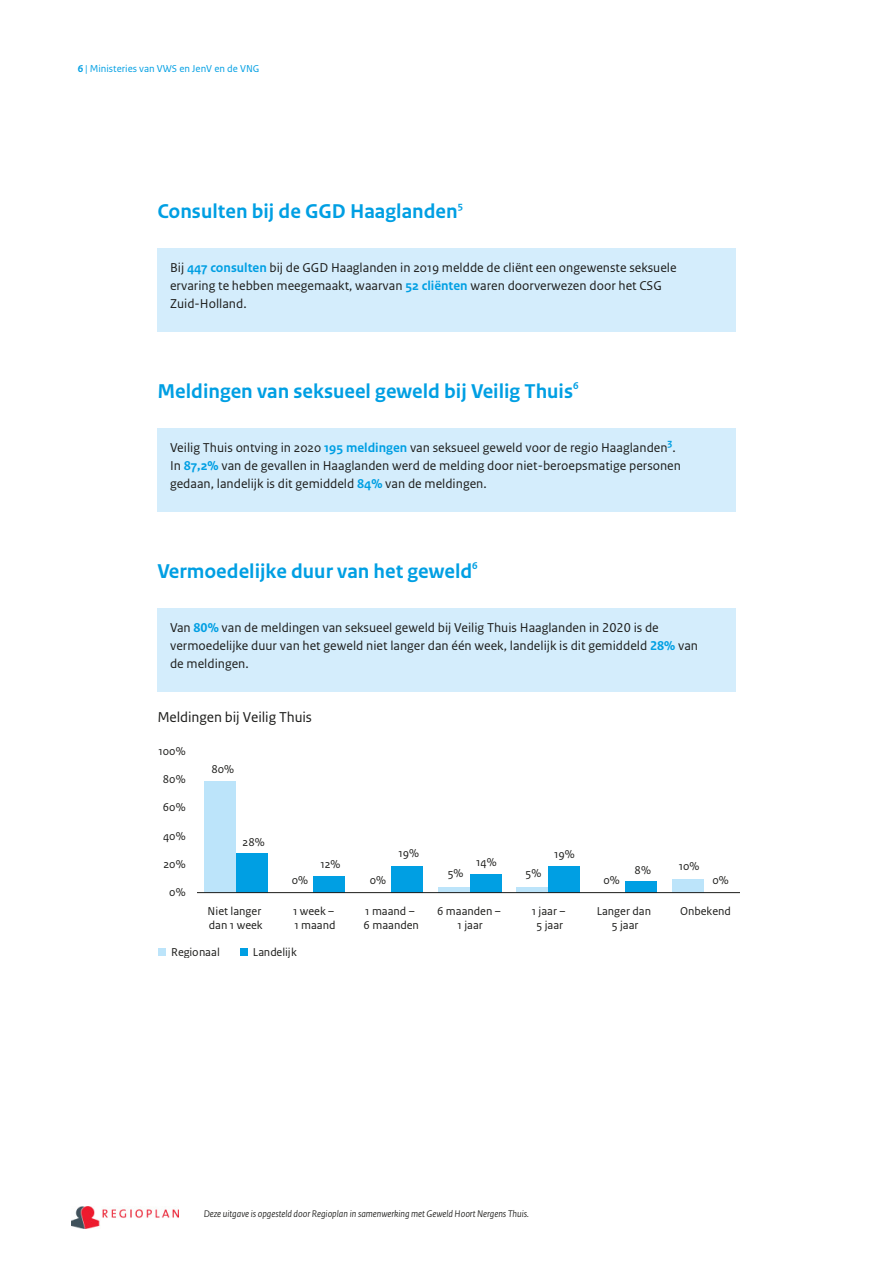
<style>
.page{position:relative;width:893px;height:1263px;background:#fff}
.page>*{position:absolute;margin:0;border:0;box-sizing:border-box;transform-origin:0 0}
.i-04_RO_Paragraafkop{font:700 21px "Rijksoverheid Sans Text";color:#009fe3}
.t1{font:15px "Rijksoverheid Sans Text";letter-spacing:-.005em;color:#1d1d1b}
._24_RO_Kader_Broodte{font:13.5px/18px "Rijksoverheid Sans Text";color:#1d1d1b}
.t2{font:12px/14.4px "Rijksoverheid Sans Text";color:#1d1d1b}
.t3{font:10.5px "Rijksoverheid Sans Text";color:#009fe3}
.t4{font:italic 10.2px "Rijksoverheid Sans";color:#1d1d1b}
.s1{font-weight:700}
.s2{font-weight:700;color:#009fe3}
</style>
<div class="page">
<img style="left:71px;top:1206px;width:108px;height:22px">
<div style="left:157px;top:248px;width:579px;height:84px;background:#d4edfc"></div>
<div style="left:157px;top:428px;width:579px;height:84px;background:#d4edfc"></div>
<div style="left:157px;top:608px;width:579px;height:84px;background:#d4edfc"></div>
<div style="left:158px;top:948px;width:8px;height:8px;background:#bce4fa"></div>
<div style="left:240px;top:948px;width:7px;height:8px;background:#009fe3"></div>
<div style="left:672px;top:879px;width:32px;height:13px;background:#bce4fa"></div>
<div style="left:516px;top:887px;width:32px;height:5px;background:#bce4fa"></div>
<div style="left:438px;top:887px;width:32px;height:5px;background:#bce4fa"></div>
<div style="left:204px;top:781px;width:32px;height:111px;background:#bce4fa"></div>
<div style="left:625px;top:881px;width:32px;height:11px;background:#009fe3"></div>
<div style="left:548px;top:866px;width:32px;height:26px;background:#009fe3"></div>
<div style="left:470px;top:874px;width:32px;height:18px;background:#009fe3"></div>
<div style="left:391px;top:866px;width:32px;height:26px;background:#009fe3"></div>
<div style="left:313px;top:876px;width:32px;height:16px;background:#009fe3"></div>
<div style="left:236px;top:853px;width:32px;height:39px;background:#009fe3"></div>
<hr style="left:197px;top:892px;width:543px;height:1px;background:#1d1d1b">
<p class="t3" style="left:78px;top:63px;width:183px"><span class="s1">6</span> | Ministeries van VWS en JenV en de VNG</p>
<h1 class="i-04_RO_Paragraafkop" style="left:157px;top:199px;width:307px">Consulten bij de GGD Haaglanden<sup>5</sup></h1>
<p class="_24_RO_Kader_Broodte" style="left:170px;top:259px;width:508px">Bij <span class="s2">447 consulten</span> bij de GGD Haaglanden in 2019 meldde de cliënt een ongewenste seksuele ervaring te hebben meegemaakt, waarvan <span class="s2">52 cliënten</span> waren doorverwezen door het CSG<br>Zuid-Holland.</p>
<h1 class="i-04_RO_Paragraafkop" style="left:157px;top:379px;width:423px">Meldingen van seksueel geweld bij Veilig Thuis<sup>6</sup></h1>
<p class="_24_RO_Kader_Broodte" style="left:170px;top:439px;width:512px">Veilig Thuis ontving in 2020 <span class="s2">195 meldingen</span> van seksueel geweld voor de regio Haaglanden<sup>3</sup>.<br>In <span class="s2">87,2%</span> van de gevallen in Haaglanden werd de melding door niet-beroepsmatige personen gedaan, landelijk is dit gemiddeld <span class="s2">84%</span> van de meldingen.</p>
<h1 class="i-04_RO_Paragraafkop" style="left:157px;top:559px;width:322px">Vermoedelijke duur van het geweld<sup>6</sup></h1>
<p class="_24_RO_Kader_Broodte" style="left:170px;top:619px;width:529px">Van <span class="s2">80%</span> van de meldingen van seksueel geweld bij Veilig Thuis Haaglanden in 2020 is de vermoedelijke duur van het geweld niet langer dan één week, landelijk is dit gemiddeld <span class="s2">28%</span> van de meldingen.</p>
<p class="t1" style="left:157px;top:708px;width:156px">Meldingen bij Veilig Thuis</p>
<p class="t2" style="left:159px;top:744px;width:29px">100%</p>
<p class="t2" style="left:163px;top:772px;width:24px">80%</p>
<p class="t2" style="left:163px;top:800px;width:24px">60%</p>
<p class="t2" style="left:163px;top:829px;width:24px">40%</p>
<p class="t2" style="left:163px;top:857px;width:24px">20%</p>
<p class="t2" style="left:169px;top:885px;width:18px">0%</p>
<p class="t2" style="left:211px;top:762px;width:24px">80%</p>
<p class="t2" style="left:243px;top:835px;width:24px">28%</p>
<p class="t2" style="left:320px;top:857px;width:22px">12%</p>
<p class="t2" style="left:292px;top:872px;width:18px">0%</p>
<p class="t2" style="left:370px;top:872px;width:18px">0%</p>
<p class="t2" style="left:398px;top:846px;width:22px">19%</p>
<p class="t2" style="left:476px;top:855px;width:22px">14%</p>
<p class="t2" style="left:448px;top:866px;width:17px">5%</p>
<p class="t2" style="left:526px;top:866px;width:17px">5%</p>
<p class="t2" style="left:554px;top:847px;width:22px">19%</p>
<p class="t2" style="left:603px;top:872px;width:18px">0%</p>
<p class="t2" style="left:635px;top:863px;width:18px">8%</p>
<p class="t2" style="left:679px;top:859px;width:22px">10%</p>
<p class="t2" style="left:712px;top:872px;width:18px">0%</p>
<p class="t2" style="left:208px;top:904px;width:57px">Niet langer dan 1 week</p>
<p class="t2" style="left:293px;top:904px;width:44px">1 week –<br>1 maand</p>
<p class="t2" style="left:364px;top:904px;width:57px">1 maand –<br>6 maanden</p>
<p class="t2" style="left:437px;top:904px;width:65px;text-align:center">6 maanden –<br>1 jaar</p>
<p class="t2" style="left:532px;top:904px;width:35px;text-align:center">1 jaar –<br>5 jaar</p>
<p class="t2" style="left:597px;top:904px;width:56px;text-align:center">Langer dan<br>5 jaar</p>
<p class="t2" style="left:680px;top:904px;width:52px">Onbekend</p>
<p class="t2" style="left:171px;top:945px;width:51px">Regionaal</p>
<p class="t2" style="left:253px;top:945px;width:46px">Landelijk</p>
<p class="t4" style="left:204px;top:1208px;width:327px">Deze uitgave is opgesteld door Regioplan in samenwerking met Geweld Hoort Nergens Thuis.</p>
</div>
